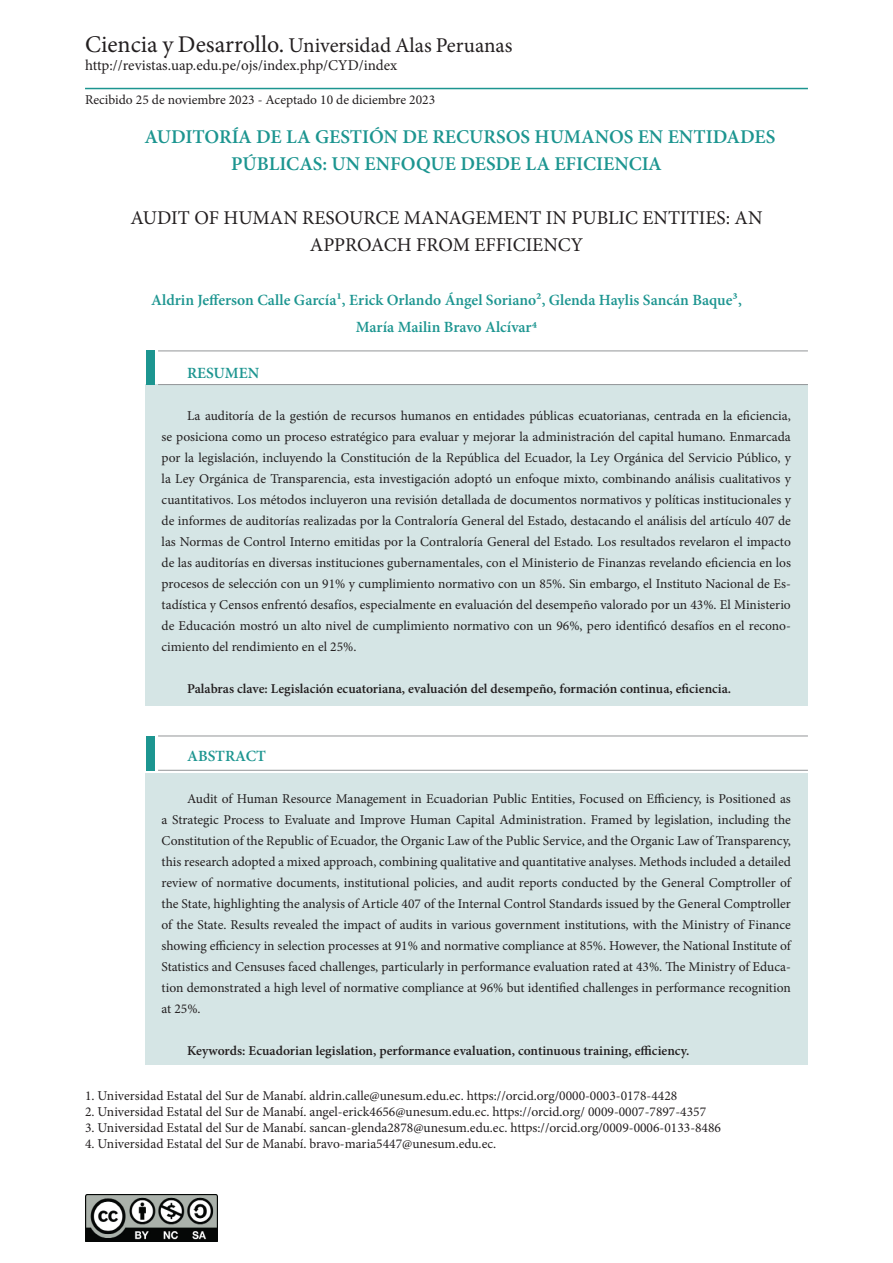
<style>
.page{position:relative;width:893px;height:1263px;background:#fff}
.page>*{position:absolute;margin:0;border:0;box-sizing:border-box;transform-origin:0 0}
.t1{font:21px "Minion Pro";color:#231f20}
.t2{font:600 19.5px/27px "Minion Pro";color:#1c9590}
.t3{font:19.5px/27px "Minion Pro";color:#231f20;text-align:center}
.Texto_de_bloque{font:600 15.6px "Minion Pro";color:#1c9590}
.t4{font:15px "Minion Pro";color:#231f20}
.t5{font:13.5px/21px "Minion Pro";color:#231f20;text-align:justify}
.t6{font:600 13.5px "Minion Pro";color:#231f20}
.s1{font-size:24px}
</style>
<div class="page">
<hr style="left:85px;top:88px;width:723px;height:1px;background:#1c9590">
<img style="left:85px;top:1195px;width:132px;height:46px">
<div style="left:146px;top:384px;width:662px;height:322px;background:#d5e5e5"></div>
<div style="left:146px;top:351px;width:8px;height:34px;background:#1c9590"></div>
<hr style="left:158px;top:351px;width:650px;height:1px;background:#939598">
<hr style="left:158px;top:384px;width:650px;height:1px;background:#939598">
<div style="left:146px;top:774px;width:662px;height:291px;background:#d5e5e5"></div>
<div style="left:146px;top:736px;width:8px;height:34px;background:#1c9590"></div>
<hr style="left:158px;top:736px;width:650px;height:1px;background:#939598">
<hr style="left:158px;top:770px;width:650px;height:1px;background:#939598">
<p class="t1" style="left:85px;top:31px;width:429px"><span class="s1">Ciencia y Desarrollo.</span> Universidad Alas Peruanas</p>
<p class="t4" style="left:85px;top:55px;width:314px">http://revistas.uap.edu.pe/ojs/index.php/CYD/index</p>
<p class="t5" style="left:85px;top:89px;width:352px">Recibido 25 de noviembre 2023 - Aceptado 10 de diciembre 2023</p>
<p class="t2" style="left:231px;top:123px;width:546px;text-indent:-87px">AUDITORÍA DE LA GESTIÓN DE RECURSOS HUMANOS EN ENTIDADES<br>PÚBLICAS: UN ENFOQUE DESDE LA EFICIENCIA</p>
<p class="t3" style="left:130px;top:204px;width:634px">AUDIT OF HUMAN RESOURCE MANAGEMENT IN PUBLIC ENTITIES: AN<br>APPROACH FROM EFFICIENCY</p>
<p class="Texto_de_bloque" style="left:151px;top:289px;width:592px">Aldrin Jefferson Calle García1, Erick Orlando Ángel Soriano2, Glenda Haylis Sancán Baque3,</p>
<p class="Texto_de_bloque" style="left:356px;top:316px;width:183px">María Mailin Bravo Alcívar4</p>
<p class="Texto_de_bloque" style="left:187px;top:362px;width:74px">RESUMEN</p>
<p class="t5" style="left:162px;top:405px;width:631px;text-indent:26px">La auditoría de la gestión de recursos humanos en entidades públicas ecuatorianas, centrada en la eficiencia, se posiciona como un proceso estratégico para evaluar y mejorar la administración del capital humano. Enmarcada por la legislación, incluyendo la Constitución de la República del Ecuador, la Ley Orgánica del Servicio Público, y la Ley Orgánica de Transparencia, esta investigación adoptó un enfoque mixto, combinando análisis cualitativos y cuantitativos. Los métodos incluyeron una revisión detallada de documentos normativos y políticas institucionales y de informes de auditorías realizadas por la Contraloría General del Estado, destacando el análisis del artículo 407 de las Normas de Control Interno emitidas por la Contraloría General del Estado. Los resultados revelaron el impacto de las auditorías en diversas instituciones gubernamentales, con el Ministerio de Finanzas revelando eficiencia en los procesos de selección con un 91% y cumplimiento normativo con un 85%. Sin embargo, el Instituto Nacional de Es&shy;tadística y Censos enfrentó desafíos, especialmente en evaluación del desempeño valorado por un 43%. El Ministerio de Educación mostró un alto nivel de cumplimiento normativo con un 96%, pero identificó desafíos en el recono&shy;cimiento del rendimiento en el 25%.</p>
<p class="t6" style="left:187px;top:679px;width:546px">Palabras clave: Legislación ecuatoriana, evaluación del desempeño, formación continua, eficiencia.</p>
<p class="Texto_de_bloque" style="left:187px;top:745px;width:80px">ABSTRACT</p>
<p class="t5" style="left:162px;top:788px;width:631px;text-indent:26px">Audit of Human Resource Management in Ecuadorian Public Entities, Focused on Efficiency, is Positioned as a Strategic Process to Evaluate and Improve Human Capital Administration. Framed by legislation, including the Constitution of the Republic of Ecuador, the Organic Law of the Public Service, and the Organic Law of Transparency, this research adopted a mixed approach, combining qualitative and quantitative analyses. Methods included a detailed review of normative documents, institutional policies, and audit reports conducted by the General Comptroller of the State, highlighting the analysis of Article 407 of the Internal Control Standards issued by the General Comptroller of the State. Results revealed the impact of audits in various government institutions, with the Ministry of Finance showing efficiency in selection processes at 91% and normative compliance at 85%. However, the National Institute of Statistics and Censuses faced challenges, particularly in performance evaluation rated at 43%. The Ministry of Educa&shy;tion demonstrated a high level of normative compliance at 96% but identified challenges in performance recognition at 25%.</p>
<p class="t6" style="left:187px;top:1041px;width:504px">Keywords: Ecuadorian legislation, performance evaluation, continuous training, efficiency.</p>
<p class="t5" style="left:85px;top:1085px;width:594px">1. Universidad Estatal del Sur de Manabí. aldrin.calle@unesum.edu.ec. https://orcid.org/0000-0003-0178-4428</p>
<p class="t5" style="left:85px;top:1101px;width:623px">2. Universidad Estatal del Sur de Manabí. angel-erick4656@unesum.edu.ec. https://orcid.org/ 0009-0007-7897-4357</p>
<p class="t5" style="left:85px;top:1117px;width:638px">3. Universidad Estatal del Sur de Manabí. sancan-glenda2878@unesum.edu.ec. https://orcid.org/0009-0006-0133-8486</p>
<p class="t5" style="left:85px;top:1133px;width:413px">4. Universidad Estatal del Sur de Manabí. bravo-maria5447@unesum.edu.ec.</p>
</div>
